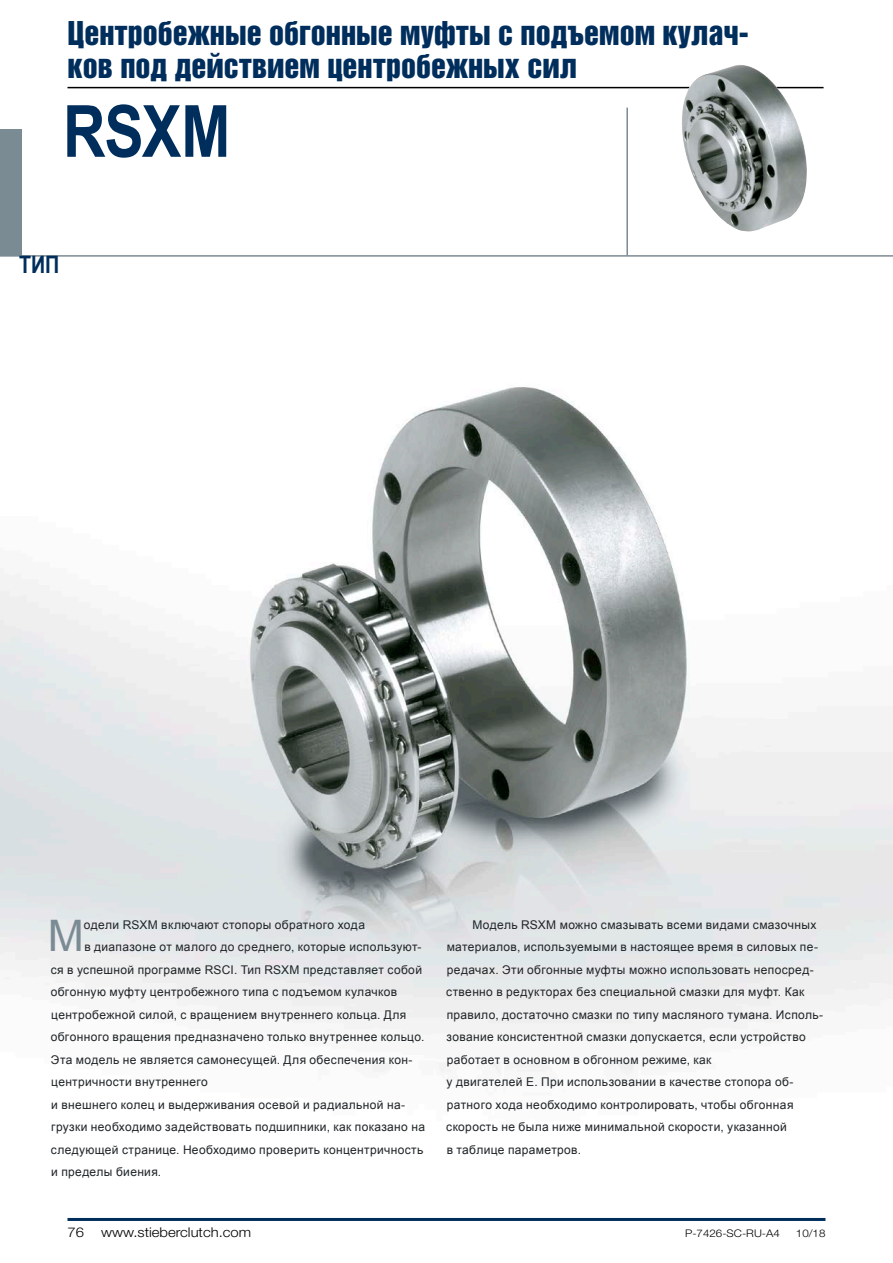
<style>
.page{position:relative;width:893px;height:1263px;background:#fff}
.page>*{position:absolute;margin:0;border:0;box-sizing:border-box;transform-origin:0 0}
.Headline_Big{font:700 72px "Arial Narrow";color:#002e5c}
.Fließtext_Initial{font:43.5px "Arial";color:#7b8b94}
.t1{font:30px/33px "Helvetica Inserat LT Std";color:#002e5c}
.Headline_Blau{font:700 24px "Arial Narrow";color:#002e5c}
.t2{font:300 13.5px "Helvetica Neue LT Std";color:#000;scale:1.1 1}
.Fließtext_Initial-2{font:12px "Arial";letter-spacing:.03em;color:#1f2427}
.Fließtext_Schwarz_Ei{font:12px/22.5px "Arial";letter-spacing:.03em;color:#1f2427}
.t3{font:300 10.5px "Helvetica Neue LT Std";color:#000;scale:1.1 1}
</style>
<div class="page">
<hr style="left:68px;top:87px;width:756px;height:1px;background:#000">
<hr style="left:0;top:255px;width:893px;height:2px;background:#7b8b94">
<img style="left:682px;top:65px;width:126px;height:167px">
<img style="left:0;top:387px;width:893px;height:693px">
<hr style="left:68px;top:1218px;width:757px;height:3px;background:#002e5c">
<hr style="left:626px;top:108px;width:2px;height:148px;background:#7b8b94">
<div style="left:0;top:129px;width:21px;height:127px;background:#7b8b94"></div>
<p class="t1" style="left:68px;top:18px;width:683px">Центробежные обгонные муфты с подъемом кулач&shy;ков под действием центробежных сил</p>
<p class="Headline_Big" style="left:63px;top:77px;width:169px">RSXM</p>
<p class="Headline_Blau" style="left:19px;top:246px;width:42px">ТИП</p>
<p class="Fließtext_Initial" style="left:48px;top:907px;width:38px">М</p>
<p class="Fließtext_Initial-2" style="left:84px;top:916px;width:283px">одели RSXM включают стопоры обратного хода</p>
<p class="Fließtext_Initial-2" style="left:84px;top:939px;width:339px">в диапазоне от малого до среднего, которые используют-</p>
<p class="Fließtext_Initial-2" style="left:51px;top:961px;width:373px">ся в успешной программе RSCI. Тип RSXM представляет собой</p>
<p class="Fließtext_Initial-2" style="left:51px;top:984px;width:348px">обгонную муфту центробежного типа с подъемом кулачков</p>
<p class="Fließtext_Initial-2" style="left:51px;top:1006px;width:357px">центробежной силой, с вращением внутреннего кольца. Для</p>
<p class="Fließtext_Initial-2" style="left:51px;top:1029px;width:375px">обгонного вращения предназначено только внутреннее кольцо.</p>
<p class="Fließtext_Initial-2" style="left:51px;top:1051px;width:363px">Эта модель не является самонесущей. Для обеспечения кон-</p>
<p class="Fließtext_Initial-2" style="left:51px;top:1074px;width:158px">центричности внутреннего</p>
<p class="Fließtext_Initial-2" style="left:51px;top:1096px;width:355px">и внешнего колец и выдерживания осевой и радиальной на-</p>
<p class="Fließtext_Initial-2" style="left:51px;top:1119px;width:375px">грузки необходимо задействовать подшипники, как показано на</p>
<p class="Fließtext_Initial-2" style="left:51px;top:1141px;width:374px">следующей странице. Необходимо проверить концентричность</p>
<p class="Fließtext_Initial-2" style="left:51px;top:1164px;width:112px">и пределы биения.</p>
<p class="Fließtext_Schwarz_Ei" style="left:446px;top:913px;width:378px;text-indent:26px">Модель RSXM можно смазывать всеми видами смазочных материалов, используемыми в настоящее время в силовых пе&shy;редачах. Эти обгонные муфты можно использовать непосред&shy;ственно в редукторах без специальной смазки для муфт. Как правило, достаточно смазки по типу масляного тумана. Исполь&shy;зование консистентной смазки допускается, если устройство работает в основном в обгонном режиме, как<br>у двигателей E. При использовании в качестве стопора об&shy;ратного хода необходимо контролировать, чтобы обгонная скорость не была ниже минимальной скорости, указанной<br>в таблице параметров.</p>
<p class="t2" style="left:68px;top:1223px;width:17px">76</p>
<p class="t2" style="left:101px;top:1223px;width:138px">www.stieberclutch.com</p>
<p class="t3" style="left:685px;top:1226px;width:88px">P-7426-SC-RU-A4</p>
<p class="t3" style="left:796px;top:1226px;width:28px">10/18</p>
</div>
